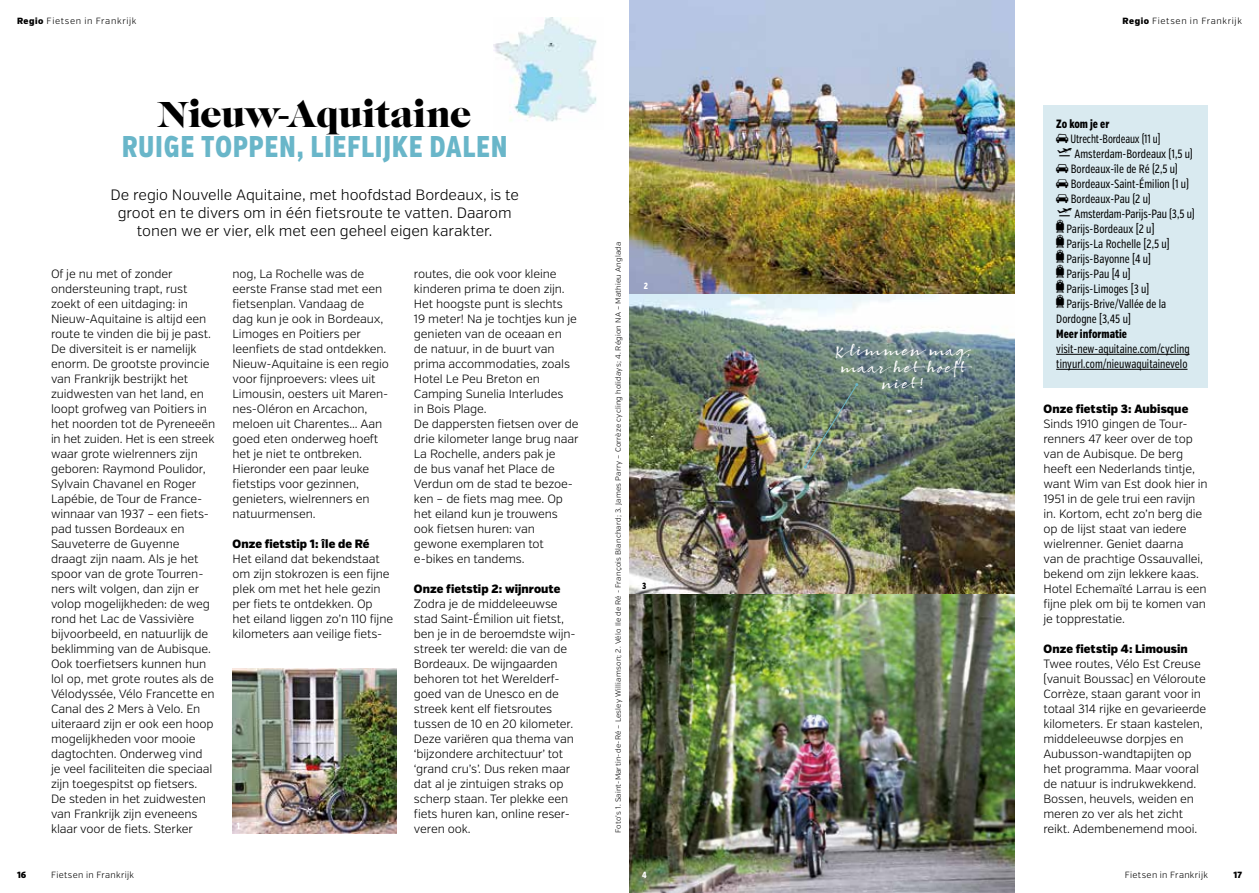
<style>
.page{position:relative;width:1259px;height:893px;background:#fff}
.page>*{position:absolute;margin:0;border:0;box-sizing:border-box;transform-origin:0 0}
.t1{font:37.5px "Caslon Gra D";letter-spacing:-.005em;color:#000}
.t2{font:800 30px "Verb Comp";letter-spacing:.02em;color:#69b6c9}
.t3{font:300 15px/18px "Verb";letter-spacing:-.005em;color:#000;text-align:center}
.t4{font:13.5px/16.5px "Bambusa Pro Regular";letter-spacing:-.04em;color:#fff;text-align:center}
.t5{font:300 12px/15px "Verb";letter-spacing:-.01em;color:#000}
.t6{font:12px/15px "Verb Comp";color:#000}
.t7{font:900 12px "Verb Cond";letter-spacing:.005em;color:#000}
.t8{font:12px/15px "Verb Comp";color:#000;scale:.94 1}
.t9{font:800 12px "Verb Comp";color:#000}
.t10{font:300 9px "Verb";letter-spacing:.055em;color:#000}
.t11{font:300 9px "Verb";letter-spacing:.035em;color:#000}
.t12{font:900 9px "Verb Cond";color:#000}
.t13{font:800 9px "Verb Comp";color:#fff}
.t14{font:800 9px "Verb Comp";color:#000}
.t15{font:300 7.5px "Verb";letter-spacing:.025em;color:#000}
.s1{font-family:"Verb Cond";font-weight:900}
.s2{font-weight:800}
.s3{font-family:"Glyphyx One NF"}
.s4{font-family:"Glyphyx One NF";font-size:13.5px}
</style>
<div class="page">
<img style="left:629px;top:0;width:385px;height:893px">
<img style="left:232px;top:668px;width:165px;height:165px">
<img style="left:493px;top:17px;width:104px;height:105px">
<img style="left:804px;top:383px;width:54px;height:86px">
<div style="left:1043px;top:105px;width:164px;height:282px;background:#d9eaf0"></div>
<hr style="left:1056px;top:354px;width:133px;height:1px;background:#000">
<hr style="left:1056px;top:369px;width:131px;height:1px;background:#000">
<p class="t10" style="left:17px;top:16px;width:121px"><span class="s1">Regio</span> Fietsen in Frankrijk</p>
<p class="t10" style="left:1122px;top:16px;width:121px"><span class="s1">Regio</span> Fietsen in Frankrijk</p>
<h1 class="t1" style="left:158px;top:92px;width:314px">Nieuw-Aquitaine</h1>
<h2 class="t2" style="left:122px;top:129px;width:387px">RUIGE TOPPEN, LIEFLIJKE DALEN</h2>
<p class="t3" style="left:110px;top:186px;width:410px">De regio Nouvelle Aquitaine, met hoofdstad Bordeaux, is te groot en te divers om in één fietsroute te vatten. Daarom tonen we er vier, elk met een geheel eigen karakter.</p>
<p class="t5" style="left:51px;top:267px;width:166px">Of je nu met of zonder ondersteuning trapt, rust zoekt of een uitdaging: in<br>Nieuw-Aquitaine is altijd een route te vinden die bij je past.<br>De diversiteit is er namelijk enorm. De grootste provincie van Frankrijk bestrijkt het zuidwesten van het land, en loopt grofweg van Poitiers in het noorden tot de Pyreneeën in het zuiden. Het is een streek waar grote wielrenners zijn geboren: Raymond Poulidor,<br>Sylvain Chavanel en Roger<br>Lapébie, de Tour de France&shy;winnaar van 1937 – een fiets&shy;pad tussen Bordeaux en<br>Sauveterre de Guyenne draagt zijn naam. Als je het spoor van de grote Tourren&shy;ners wilt volgen, dan zijn er volop mogelijkheden: de weg rond het Lac de Vassivière bijvoorbeeld, en natuurlijk de beklimming van de Aubisque.<br>Ook toerfietsers kunnen hun lol op, met grote routes als de<br>Vélodyssée, Vélo Francette en<br>Canal des 2 Mers à Velo. En uiteraard zijn er ook een hoop mogelijkheden voor mooie dagtochten. Onderweg vind<br>je veel faciliteiten die speciaal zijn toegespitst op fietsers.<br>De steden in het zuidwesten van Frankrijk zijn eveneens klaar voor de fiets. Sterker</p>
<p class="t5" style="left:232px;top:267px;width:158px">nog, La Rochelle was de eerste Franse stad met een fietsenplan. Vandaag de<br>dag kun je ook in Bordeaux,<br>Limoges en Poitiers per leenfiets de stad ontdekken.<br>Nieuw-Aquitaine is een regio voor fijnproevers: vlees uit<br>Limousin, oesters uit Maren&shy;nes-Oléron en Arcachon, meloen uit Charentes... Aan goed eten onderweg hoeft het je niet te ontbreken.<br>Hieronder een paar leuke fietstips voor gezinnen, genieters, wielrenners en natuurmensen.</p>
<p class="t7" style="left:232px;top:537px;width:139px">Onze fietstip 1: île de Ré</p>
<p class="t5" style="left:232px;top:552px;width:162px">Het eiland dat bekendstaat om zijn stokrozen is een fijne plek om met het hele gezin per fiets te ontdekken. Op het eiland liggen zo’n 110 fijne kilometers aan veilige fiets-</p>
<p class="t13" style="left:237px;top:820px;width:5px">1</p>
<p class="t5" style="left:414px;top:267px;width:166px">routes, die ook voor kleine kinderen prima te doen zijn.<br>Het hoogste punt is slechts<br>19 meter! Na je tochtjes kun je genieten van de oceaan en<br>de natuur, in de buurt van prima accommodaties, zoals<br>Hotel Le Peu Breton en<br>Camping Sunelia Interludes<br>in Bois Plage.<br>De dappersten fietsen over de drie kilometer lange brug naar<br>La Rochelle, anders pak je<br>de bus vanaf het Place de<br>Verdun om de stad te bezoe&shy;ken – de fiets mag mee. Op het eiland kun je trouwens ook fietsen huren: van gewone exemplaren tot e-bikes en tandems.</p>
<p class="t7" style="left:414px;top:582px;width:148px">Onze fietstip 2: wijnroute</p>
<p class="t5" style="left:414px;top:597px;width:163px">Zodra je de middeleeuwse stad Saint-Émilion uit fietst, ben je in de beroemdste wijn&shy;streek ter wereld: die van de<br>Bordeaux. De wijngaarden behoren tot het Werelderf&shy;goed van de Unesco en de streek kent elf fietsroutes tussen de 10 en 20 kilometer.<br>Deze variëren qua thema van ‘bijzondere architectuur’ tot ‘grand cru’s’. Dus reken maar dat al je zintuigen straks op scherp staan. Ter plekke een fiets huren kan, online reser&shy;veren ook.</p>
<p class="t15" style="left:614px;top:833px;width:593px;rotate:-90deg">Foto’s 1. Saint-Martin-de-Ré – Lesley Williamson; 2. Vélo Ile de Ré - François Blanchard; 3. James Parry – Corrèze cycling holidays; 4. Région NA – Mathieu Anglada</p>
<p class="t13" style="left:644px;top:280px;width:6px">2</p>
<p class="t14" style="left:642px;top:580px;width:6px">3</p>
<p class="t4" style="left:831px;top:342px;width:141px">Klimmen mag, maar het hoeft niet!</p>
<p class="t8" style="left:1056px;top:117px;width:112px"><span class="s2">Zo kom je er<br></span><span class="s3">}</span> Utrecht-Bordeaux (11 u]</p>
<p class="t6" style="left:1056px;top:147px;width:138px">✔ Amsterdam-Bordeaux (1,5 u) <span class="s3">}</span> Bordeaux-île de Ré (2,5 u) <span class="s3">}</span> Bordeaux-Saint-Émilion (1 u) <span class="s3">}</span> Bordeaux-Pau (2 u)</p>
<p class="t6" style="left:1056px;top:207px;width:140px">✔ Amsterdam-Parijs-Pau (3,5 u) <span class="s4">%</span> Parijs-Bordeaux [2 u]<br><span class="s4">%</span> Parijs-La Rochelle [2,5 u]<br><span class="s4">%</span> Parijs-Bayonne [4 u]<br><span class="s4">%</span> Parijs-Pau [4 u]<br><span class="s4">%</span> Parijs-Limoges [3 u]<br><span class="s4">%</span> Parijs-Brive/Vallée de la<br>Dordogne [3,45 u]</p>
<p class="t9" style="left:1056px;top:327px;width:72px">Meer informatie</p>
<p class="t6" style="left:1056px;top:342px;width:135px">visit-new-aquitaine.com/cycling tinyurl.com/nieuwaquitainevelo</p>
<p class="t7" style="left:1043px;top:402px;width:146px">Onze fietstip 3: Aubisque</p>
<p class="t5" style="left:1043px;top:417px;width:166px">Sinds 1910 gingen de Tour&shy;renners 47 keer over de top van de Aubisque. De berg heeft een Nederlands tintje, want Wim van Est dook hier in<br>1951 in de gele trui een ravijn in. Kortom, echt zo’n berg die op de lijst staat van iedere wielrenner. Geniet daarna<br>van de prachtige Ossauvallei, bekend om zijn lekkere kaas.<br>Hotel Echemaïté Larrau is een fijne plek om bij te komen van je topprestatie.</p>
<p class="t7" style="left:1043px;top:642px;width:146px">Onze fietstip 4: Limousin</p>
<p class="t5" style="left:1043px;top:657px;width:164px">Twee routes, Vélo Est Creuse (vanuit Boussac) en Véloroute<br>Corrèze, staan garant voor in totaal 314 rijke en gevarieerde kilometers. Er staan kastelen, middeleeuwse dorpjes en<br>Aubusson-wandtapijten op het programma. Maar vooral de natuur is indrukwekkend.<br>Bossen, heuvels, weiden en meren zo ver als het zicht reikt. Adembenemend mooi.</p>
<p class="t12" style="left:17px;top:869px;width:11px">16</p>
<p class="t11" style="left:51px;top:870px;width:85px">Fietsen in Frankrijk</p>
<p class="t13" style="left:642px;top:869px;width:6px">4</p>
<p class="t11" style="left:1125px;top:870px;width:85px">Fietsen in Frankrijk</p>
<p class="t12" style="left:1233px;top:869px;width:10px">17</p>
</div>
